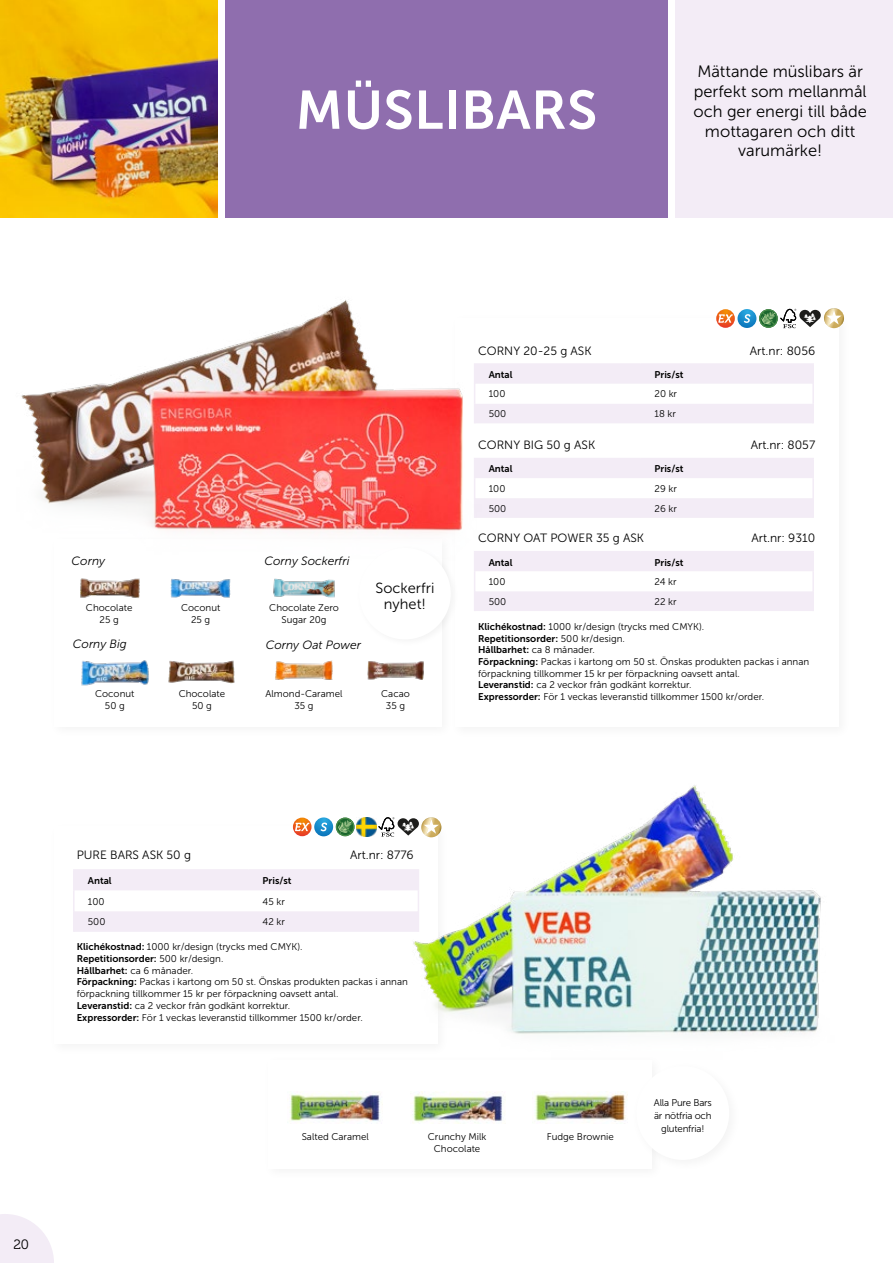
<style>
.page{position:relative;width:893px;height:1263px;background:#fff}
.page>*{position:absolute;margin:0;border:0;box-sizing:border-box;transform-origin:0 0}
.t1{font:54px "Museo Sans 700";letter-spacing:.01em;color:#fff}
.t2{font:16.5px/19.8px "Museo Sans 300";color:#000;text-align:center}
.t3{font:14.7px/15.9px "Museo Sans 300";color:#000;text-align:center}
.t4{font:13.5px "Museo 300";color:#000}
.t5{font:12px "Museo Sans 300";color:#000}
.t6{font:italic 12px "Museo Sans 300";color:#000}
.t7{font:9.75px/11.7px "Museo Sans 300";color:#000;text-align:center}
.t8{font:9.75px/11.7px "Museo Sans 700";color:#000}
.t9{font:9.75px/12.8px "Museo Sans 300";letter-spacing:-.02em;color:#000;text-align:center}
.s1{font-family:"Museo Sans 700"}
.s2{font-family:"Museo Sans 300"}
</style>
<div class="page">
<svg style="left:0;top:1214px;width:54px;height:49px"></svg>
<hr style="left:73px;top:869px;width:176px;height:2px;background:#f3ecf6">
<hr style="left:249px;top:869px;width:170px;height:2px;background:#f3ecf6">
<svg style="left:73px;top:871px;width:332px;height:61px"></svg>
<hr style="left:474px;top:551px;width:166px;height:1px;background:#f3ecf6">
<hr style="left:640px;top:551px;width:174px;height:1px;background:#f3ecf6">
<svg style="left:474px;top:552px;width:340px;height:59px"></svg>
<hr style="left:812px;top:571px;width:2px;height:20px;background:#f3ecf6">
<hr style="left:474px;top:458px;width:166px;height:1px;background:#f3ecf6">
<hr style="left:640px;top:458px;width:174px;height:1px;background:#f3ecf6">
<svg style="left:491px;top:459px;width:323px;height:59px"></svg>
<hr style="left:812px;top:478px;width:2px;height:20px;background:#f3ecf6">
<hr style="left:474px;top:363px;width:166px;height:2px;background:#f3ecf6">
<hr style="left:640px;top:363px;width:174px;height:2px;background:#f3ecf6">
<svg style="left:491px;top:365px;width:323px;height:58px"></svg>
<hr style="left:812px;top:384px;width:2px;height:20px;background:#f3ecf6">
<svg style="left:716px;top:309px;width:19px;height:19px"></svg>
<svg style="left:718px;top:314px;width:15px;height:9px"></svg>
<svg style="left:737px;top:309px;width:19px;height:19px"></svg>
<svg style="left:744px;top:314px;width:6px;height:9px"></svg>
<img style="left:0;top:0;width:217px;height:217px">
<img style="left:290px;top:1091px;width:90px;height:31px">
<img style="left:413px;top:1091px;width:90px;height:32px">
<img style="left:535px;top:1094px;width:91px;height:28px">
<div style="left:676px;top:0;width:217px;height:217px;background:#f3ecf6"></div>
<div style="left:225px;top:0;width:442px;height:217px;background:#8f6eae"></div>
<img style="left:80px;top:578px;width:60px;height:20px">
<img style="left:170px;top:579px;width:61px;height:19px">
<img style="left:81px;top:660px;width:68px;height:26px">
<img style="left:168px;top:660px;width:67px;height:24px">
<img style="left:275px;top:660px;width:58px;height:20px">
<img style="left:367px;top:661px;width:57px;height:19px">
<img style="left:273px;top:578px;width:62px;height:20px">
<img style="left:21px;top:300px;width:470px;height:260px">
<img style="left:405px;top:785px;width:416px;height:250px">
<div style="left:356px;top:544px;width:103px;height:104px;background:#fff"></div>
<svg style="left:336px;top:817px;width:18px;height:19px"></svg>
<svg style="left:293px;top:817px;width:19px;height:19px"></svg>
<svg style="left:295px;top:823px;width:14px;height:8px"></svg>
<svg style="left:314px;top:817px;width:19px;height:19px"></svg>
<svg style="left:320px;top:822px;width:7px;height:9px"></svg>
<img style="left:357px;top:817px;width:19px;height:19px">
<svg style="left:378px;top:817px;width:63px;height:20px"></svg>
<svg style="left:759px;top:308px;width:85px;height:20px"></svg>
<h1 class="t1" style="left:296px;top:80px;width:303px">MÜSLIBARS</h1>
<h2 class="t2" style="left:693px;top:62px;width:175px">Mättande müslibars är perfekt som mellanmål och ger energi till både mottagaren och ditt varumärke!</h2>
<p class="t5" style="left:478px;top:344px;width:115px">CORNY 20-25 g ASK</p>
<p class="t5" style="left:750px;top:344px;width:67px">Art.nr: 8056</p>
<p class="t8" style="left:489px;top:369px;width:25px">Antal</p>
<p class="t8" style="left:654px;top:369px;width:30px">Pris/st</p>
<p class="t7" style="left:489px;top:388px;width:18px">100</p>
<p class="t7" style="left:654px;top:388px;width:24px">20 kr</p>
<p class="t7" style="left:489px;top:408px;width:19px">500</p>
<p class="t7" style="left:654px;top:408px;width:23px">18 kr</p>
<p class="t5" style="left:478px;top:439px;width:119px">CORNY BIG 50 g ASK</p>
<p class="t5" style="left:751px;top:439px;width:66px">Art.nr: 8057</p>
<p class="t8" style="left:489px;top:463px;width:25px">Antal</p>
<p class="t8" style="left:654px;top:463px;width:30px">Pris/st</p>
<p class="t7" style="left:489px;top:483px;width:18px">100</p>
<p class="t7" style="left:654px;top:483px;width:24px">29 kr</p>
<p class="t7" style="left:489px;top:502px;width:19px">500</p>
<p class="t7" style="left:654px;top:502px;width:24px">26 kr</p>
<p class="t5" style="left:478px;top:532px;width:167px">CORNY OAT POWER 35 g ASK</p>
<p class="t5" style="left:751px;top:532px;width:65px">Art.nr: 9310</p>
<p class="t6" style="left:72px;top:554px;width:35px">Corny</p>
<p class="t7" style="left:86px;top:602px;width:48px">Chocolate<br>25 g</p>
<p class="t7" style="left:181px;top:602px;width:41px">Coconut<br>25 g</p>
<p class="t6" style="left:264px;top:554px;width:87px">Corny Sockerfri</p>
<p class="t7" style="left:269px;top:602px;width:71px">Chocolate Zero<br>Sugar 20g</p>
<h3 class="t3" style="left:376px;top:580px;width:60px">Sockerfri nyhet!</h3>
<p class="t6" style="left:73px;top:637px;width:56px">Corny Big</p>
<p class="t6" style="left:266px;top:638px;width:97px">Corny Oat Power</p>
<p class="t7" style="left:95px;top:688px;width:41px">Coconut<br>50 g</p>
<p class="t7" style="left:179px;top:688px;width:48px">Chocolate<br>50 g</p>
<p class="t7" style="left:265px;top:688px;width:79px">Almond-Caramel<br>35 g</p>
<p class="t7" style="left:381px;top:688px;width:30px">Cacao<br>35 g</p>
<p class="t8" style="left:489px;top:556px;width:25px">Antal</p>
<p class="t8" style="left:654px;top:556px;width:30px">Pris/st</p>
<p class="t7" style="left:489px;top:576px;width:18px">100</p>
<p class="t7" style="left:654px;top:576px;width:24px">24 kr</p>
<p class="t7" style="left:489px;top:596px;width:19px">500</p>
<p class="t7" style="left:654px;top:596px;width:24px">22 kr</p>
<p class="t7" style="left:478px;top:621px;width:228px"><span class="s1">Klichékostnad:</span> 1000 kr/design (trycks med CMYK).</p>
<p class="t8" style="left:478px;top:632px;width:148px">Repetitionsorder: <span class="s2">500 kr/design.<br></span>Hållbarhet: <span class="s2">ca 8 månader.</span></p>
<p class="t7" style="left:478px;top:656px;width:333px;text-align:left"><span class="s1">Förpackning:</span> Packas i kartong om 50 st. Önskas produkten packas i annan förpackning tillkommer 15 kr per förpackning oavsett antal.<br><span class="s1">Leveranstid:</span> ca 2 veckor från godkänt korrektur.<br><span class="s1">Expressorder:</span> För 1 veckas leveranstid tillkommer 1500 kr/order.</p>
<h3 class="t4" style="left:13px;top:1237px;width:17px">20</h3>
<p class="t5" style="left:77px;top:848px;width:116px">PURE BARS ASK 50 g</p>
<p class="t5" style="left:350px;top:848px;width:65px">Art.nr: 8776</p>
<p class="t8" style="left:88px;top:875px;width:25px">Antal</p>
<p class="t8" style="left:263px;top:875px;width:30px">Pris/st</p>
<p class="t7" style="left:88px;top:895px;width:18px">100</p>
<p class="t7" style="left:263px;top:895px;width:24px">45 kr</p>
<p class="t7" style="left:88px;top:916px;width:19px">500</p>
<p class="t7" style="left:263px;top:916px;width:24px">42 kr</p>
<p class="t7" style="left:77px;top:941px;width:227px"><span class="s1">Klichékostnad:</span> 1000 kr/design (trycks med CMYK).</p>
<p class="t8" style="left:77px;top:953px;width:148px">Repetitionsorder: <span class="s2">500 kr/design.<br></span>Hållbarhet: <span class="s2">ca 6 månader.</span></p>
<p class="t7" style="left:77px;top:976px;width:333px;text-align:left"><span class="s1">Förpackning:</span> Packas i kartong om 50 st. Önskas produkten packas i annan förpackning tillkommer 15 kr per förpackning oavsett antal.<br><span class="s1">Leveranstid:</span> ca 2 veckor från godkänt korrektur.<br><span class="s1">Expressorder:</span> För 1 veckas leveranstid tillkommer 1500 kr/order.</p>
<p class="t7" style="left:302px;top:1131px;width:69px">Salted Caramel</p>
<p class="t7" style="left:428px;top:1131px;width:60px">Crunchy Milk<br>Chocolate</p>
<p class="t7" style="left:547px;top:1131px;width:68px">Fudge Brownie</p>
<p class="t9" style="left:654px;top:1096px;width:59px">Alla Pure Bars är nötfria och glutenfria!</p>
</div>
